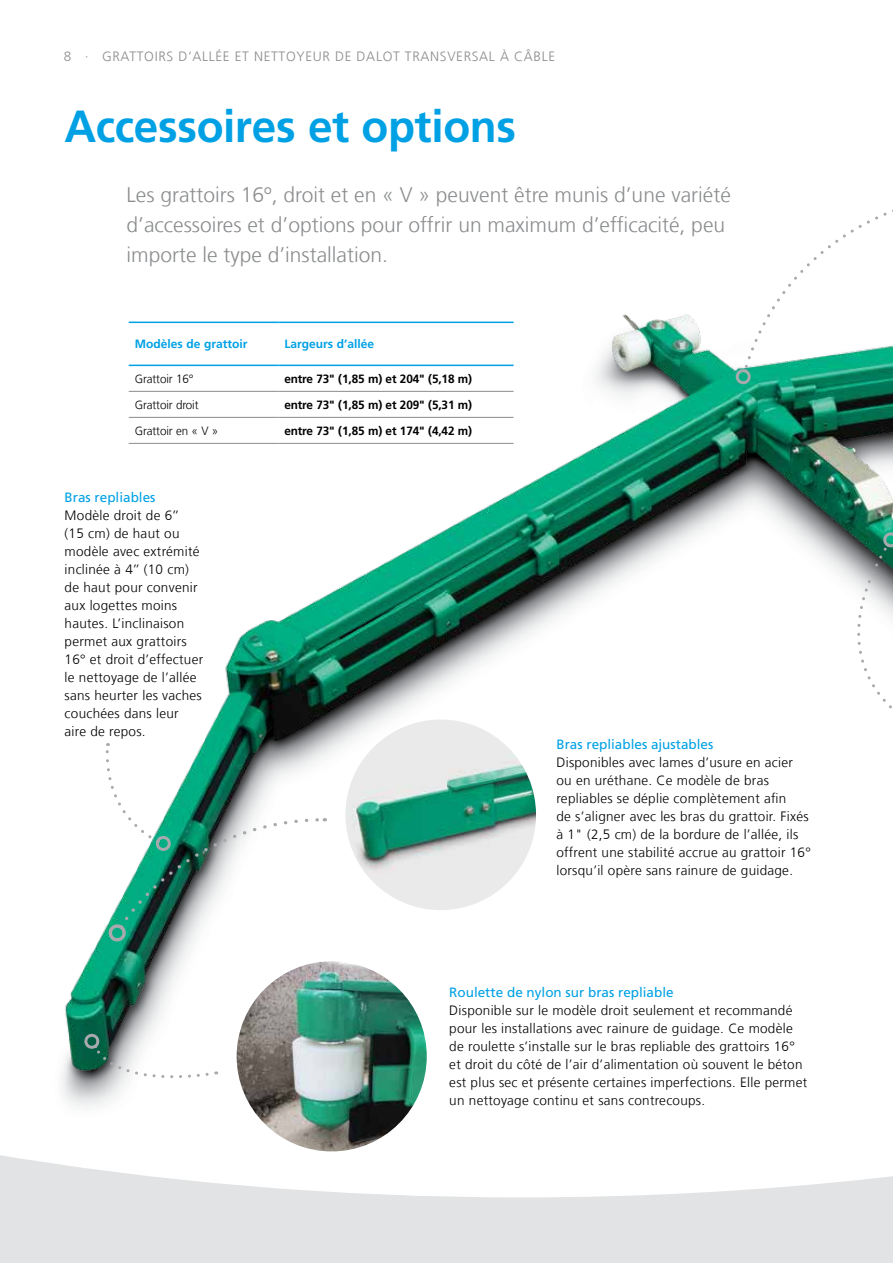
<style>
.page{position:relative;width:893px;height:1263px;background:#fff}
.page>*{position:absolute;margin:0;border:0;box-sizing:border-box;transform-origin:0 0}
.t1{font:700 45px "Frutiger LT Com";letter-spacing:-.01em;color:#00a1e4}
.t2{font:300 21px/30px "Frutiger LT Com";color:#8a8c8e}
.t3{font:300 13.5px/18px "Frutiger LT Com";letter-spacing:.02em;color:#000}
.t4{font:13.5px "Frutiger LT Com";color:#00a1e4}
.t5{font:300 13.5px "Frutiger LT Com";letter-spacing:.05em;color:#8a8c8e}
.t6{font:700 12px "Frutiger LT Com";letter-spacing:-.01em;color:#000}
.t7{font:300 12px "Frutiger LT Com";letter-spacing:-.01em;color:#000}
.t8{font:700 12px "Frutiger LT Com";color:#00a1e4}
</style>
<div class="page">
<svg style="left:0;top:1146px;width:893px;height:117px;fill:#e2e3e4"></svg>
<img style="left:62px;top:314px;width:831px;height:832px">
<svg style="left:734px;top:209px;width:159px;height:177px"></svg>
<img style="left:345px;top:719px;width:191px;height:191px;border-radius:95px">
<svg style="left:82px;top:1031px;width:135px;height:52px"></svg>
<svg style="left:104px;top:743px;width:221px;height:202px"></svg>
<img style="left:237px;top:961px;width:190px;height:190px;border-radius:95px">
<hr style="left:129px;top:322px;width:149px;height:1px;background:#00a1e4">
<hr style="left:278px;top:322px;width:236px;height:1px;background:#00a1e4">
<hr style="left:129px;top:365px;width:149px;height:1px;background:#00a1e4">
<hr style="left:278px;top:365px;width:236px;height:1px;background:#00a1e4">
<hr style="left:129px;top:391px;width:149px;height:1px;background:#8a8c8e">
<hr style="left:278px;top:391px;width:236px;height:1px;background:#8a8c8e">
<hr style="left:129px;top:417px;width:149px;height:1px;background:#8a8c8e">
<hr style="left:278px;top:417px;width:236px;height:1px;background:#8a8c8e">
<hr style="left:129px;top:443px;width:149px;height:1px;background:#8a8c8e">
<hr style="left:278px;top:443px;width:236px;height:1px;background:#8a8c8e">
<svg style="left:811px;top:529px;width:82px;height:217px"></svg>
<p class="t5" style="left:64px;top:49px;width:493px">8 · GRATTOIRS D‘ALLÉE ET NETTOYEUR DE DALOT TRANSVERSAL À CÂBLE</p>
<h1 class="t1" style="left:65px;top:100px;width:453px">Accessoires et options</h1>
<h2 class="t2" style="left:127px;top:180px;width:606px">Les grattoirs 16º, droit et en « V » peuvent être munis d’une variété d’accessoires et d’options pour offrir un maximum d’efficacité, peu importe le type d’installation.</h2>
<p class="t8" style="left:135px;top:337px;width:114px">Modèles de grattoir</p>
<p class="t8" style="left:284px;top:337px;width:91px">Largeurs d’allée</p>
<p class="t7" style="left:135px;top:372px;width:60px">Grattoir 16°</p>
<p class="t6" style="left:284px;top:372px;width:189px">entre 73" (1,85 m) et 204" (5,18 m)</p>
<p class="t7" style="left:135px;top:398px;width:65px">Grattoir droit</p>
<p class="t6" style="left:284px;top:398px;width:189px">entre 73" (1,85 m) et 209" (5,31 m)</p>
<p class="t7" style="left:135px;top:424px;width:85px">Grattoir en « V »</p>
<p class="t6" style="left:284px;top:424px;width:189px">entre 73" (1,85 m) et 174" (4,42 m)</p>
<p class="t4" style="left:65px;top:489px;width:92px">Bras repliables</p>
<p class="t3" style="left:65px;top:506px;width:140px">Modèle droit de 6’’<br>(15 cm) de haut ou modèle avec extrémité inclinée à 4’’ (10 cm) de haut pour convenir aux logettes moins hautes. L’inclinaison permet aux grattoirs<br>16° et droit d’effectuer le nettoyage de l’allée sans heurter les vaches couchées dans leur aire de repos.</p>
<p class="t4" style="left:556px;top:736px;width:158px">Bras repliables ajustables</p>
<p class="t3" style="left:556px;top:753px;width:256px">Disponibles avec lames d’usure en acier ou en uréthane. Ce modèle de bras repliables se déplie complètement afin<br>de s’aligner avec les bras du grattoir. Fixés à 1" (2,5 cm) de la bordure de l’allée, ils offrent une stabilité accrue au grattoir 16° lorsqu’il opère sans rainure de guidage.</p>
<p class="t4" style="left:449px;top:984px;width:226px">Roulette de nylon sur bras repliable</p>
<p class="t3" style="left:449px;top:1001px;width:359px">Disponible sur le modèle droit seulement et recommandé pour les installations avec rainure de guidage. Ce modèle de roulette s’installe sur le bras repliable des grattoirs 16° et droit du côté de l’air d’alimentation où souvent le béton est plus sec et présente certaines imperfections. Elle permet un nettoyage continu et sans contrecoups.</p>
</div>
